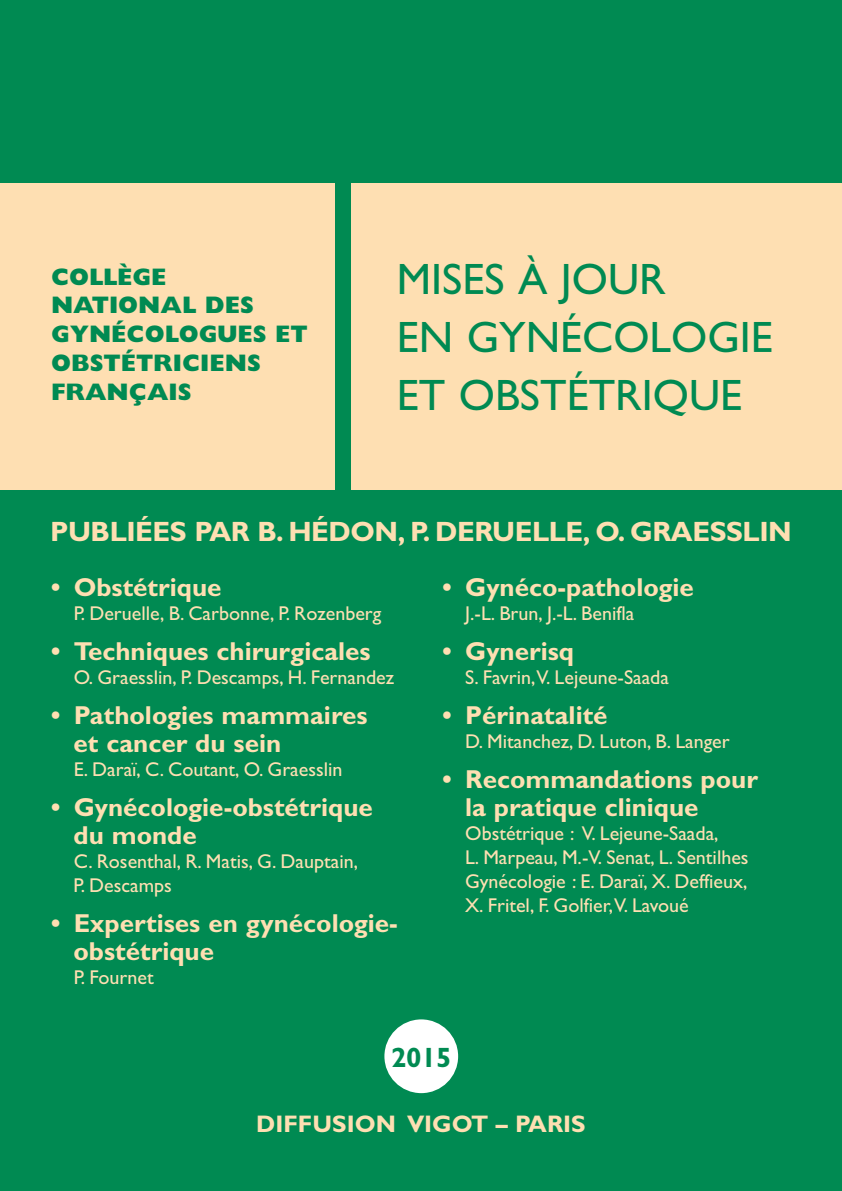
<style>
.page{position:relative;width:842px;height:1191px;background:#008a52}
.page>*{position:absolute;margin:0;border:0;box-sizing:border-box;transform-origin:0 0}
.t1{font:44px/58px "Gill Sans";color:#008a52}
.t2{font:700 28px "Gill Sans";letter-spacing:-.015em;color:#fedfb2}
.t3{font:700 28px "Gill Sans";color:#008a52}
.t4{font:700 26px/28px "Gill Sans";color:#fedfb2}
.t5{font:800 24px/28.8px "Gill Sans";color:#008a52}
.t6{font:700 24px "Gill Sans";color:#fedfb2}
.t7{font:20px/24px "Gill Sans";color:#fedfb2}
</style>
<div class="page">
<div style="left:351px;top:184px;width:491px;height:306px;background:#fedfb2"></div>
<div style="left:0;top:184px;width:334px;height:306px;background:#fedfb2"></div>
<div style="left:384px;top:1019px;width:74px;height:74px;background:#fff;border-radius:50%"></div>
<p class="t5" style="left:51px;top:264px;width:258px">COLLÈGE<br>NATIONAL DES<br>GYNÉCOLOGUES ET<br>OBSTÉTRICIENS<br>FRANÇAIS</p>
<h1 class="t1" style="left:397px;top:250px;width:378px">MISES À JOUR<br>EN GYNÉCOLOGIE<br>ET OBSTÉTRIQUE</h1>
<h2 class="t2" style="left:50px;top:521px;width:743px">PUBLIÉES PAR B. HÉDON, P. DERUELLE, O. GRAESSLIN</h2>
<h3 class="t4" style="left:51px;top:576px;width:172px">• Obstétrique</h3>
<p class="t7" style="left:74px;top:601px;width:309px">P. Deruelle, B. Carbonne, P. Rozenberg</p>
<h3 class="t4" style="left:51px;top:640px;width:321px">• Techniques chirurgicales</h3>
<p class="t7" style="left:74px;top:665px;width:322px">O. Graesslin, P. Descamps, H. Fernandez</p>
<h3 class="t4" style="left:74px;top:704px;width:296px;text-indent:-22px">• Pathologies mammaires et cancer du sein</h3>
<p class="t7" style="left:74px;top:757px;width:270px">E. Daraï, C. Coutant, O. Graesslin</p>
<h3 class="t4" style="left:74px;top:796px;width:301px;text-indent:-22px">• Gynécologie-obstétrique du monde</h3>
<p class="t7" style="left:74px;top:849px;width:286px">C. Rosenthal, R. Matis, G. Dauptain,<br>P. Descamps</p>
<h3 class="t4" style="left:74px;top:912px;width:326px;text-indent:-22px">• Expertises en gynécologie&shy;obstétrique</h3>
<p class="t7" style="left:74px;top:965px;width:81px">P. Fournet</p>
<h3 class="t4" style="left:442px;top:576px;width:253px">• Gynéco-pathologie</h3>
<p class="t7" style="left:465px;top:601px;width:171px">J.-L. Brun, J.-L. Benifla</p>
<h3 class="t4" style="left:442px;top:640px;width:133px">• Gynerisq</h3>
<p class="t7" style="left:465px;top:665px;width:205px">S. Favrin,V. Lejeune-Saada</p>
<h3 class="t4" style="left:442px;top:704px;width:167px">• Périnatalité</h3>
<p class="t7" style="left:465px;top:729px;width:266px">D. Mitanchez, D. Luton, B. Langer</p>
<h3 class="t4" style="left:465px;top:768px;width:294px;text-indent:-22px">• Recommandations pour la pratique clinique</h3>
<p class="t7" style="left:465px;top:821px;width:285px">Obstétrique : V. Lejeune-Saada,<br>L. Marpeau, M.-V. Senat, L. Sentilhes Gynécologie : E. Daraï, X. Deffieux, X. Fritel, F. Golfier,V. Lavoué</p>
<h2 class="t3" style="left:391px;top:1046px;width:62px">2015</h2>
<p class="t6" style="left:256px;top:1114px;width:331px">DIFFUSION VIGOT – PARIS</p>
</div>
